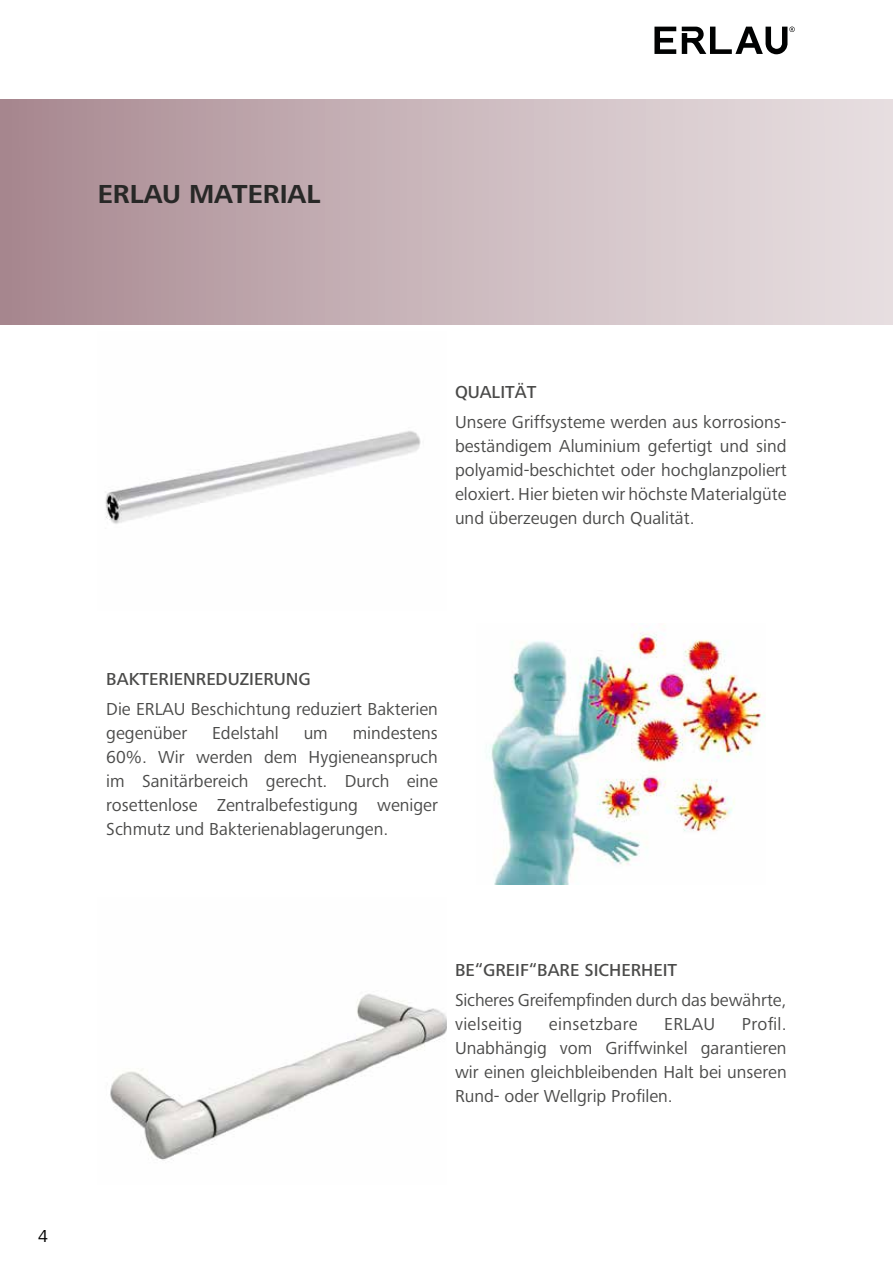
<style>
.page{position:relative;width:893px;height:1263px;background:#fff}
.page>*{position:absolute;margin:0;border:0;box-sizing:border-box;transform-origin:0 0}
.t1{font:700 27px "Frutiger Next LTW1 G";color:#282827}
.t2{font:18px/24px "Frutiger Next LTW1 G";color:#4a4a49;text-align:justify}
.t3{font:500 18px "Frutiger Next LTW1 G";color:#4a4a49}
.t4{font:18px "Frutiger Next LTW1 G";letter-spacing:.02em;color:#4a4a49}
.t5{font:18px "Frutiger Next LTW1 G";color:#000}
</style>
<div class="page">
<svg style="left:654px;top:27px;width:22px;height:27px"></svg>
<svg style="left:682px;top:27px;width:113px;height:27px"></svg>
<div style="left:0;top:99px;width:893px;height:225px;background:linear-gradient(to right,#a98a92,#eae3e5)"></div>
<img style="left:105px;top:431px;width:316px;height:93px">
<img style="left:489px;top:628px;width:277px;height:256px">
<img style="left:110px;top:994px;width:336px;height:167px">
<h1 class="t1" style="left:98px;top:178px;width:224px">ERLAU MATERIAL</h1>
<p class="t5" style="left:38px;top:1226px;width:11px">4</p>
<p class="t3" style="left:455px;top:382px;width:83px">QUALITÄT</p>
<p class="t2" style="left:455px;top:411px;width:333px">Unsere Griffsysteme werden aus korrosions&shy;beständigem Aluminium gefertigt und sind polyamid-beschichtet oder hochglanzpoliert eloxiert. Hier bieten wir höchste Materialgüte und überzeugen durch Qualität.</p>
<p class="t3" style="left:106px;top:669px;width:206px">BAKTERIENREDUZIERUNG</p>
<p class="t2" style="left:106px;top:698px;width:333px">Die ERLAU Beschichtung reduziert Bakterien gegenüber</p>
<p class="t2" style="left:106px;top:722px;width:333px;text-indent:246px">mindestens 60%. Wir werden dem Hygieneanspruch im Sanitärbereich gerecht. Durch eine rosettenlose Zentralbefestigung weniger Schmutz und Bakterienablagerungen.</p>
<p class="t2" style="left:212px;top:722px;width:68px">Edelstahl</p>
<p class="t2" style="left:304px;top:722px;width:26px">um</p>
<p class="t3" style="left:455px;top:959px;width:224px">BE“GREIF“BARE SICHERHEIT</p>
<p class="t2" style="left:455px;top:988px;width:333px">Sicheres Greifempfinden durch das bewährte, vielseitig</p>
<p class="t2" style="left:455px;top:1012px;width:333px;text-indent:287px">Profil.<br>Unabhängig vom Griffwinkel garantieren wir einen gleichbleibenden Halt bei unseren Rund- oder Wellgrip Profilen.</p>
<p class="t4" style="left:549px;top:1013px;width:90px">einsetzbare</p>
<p class="t2" style="left:664px;top:1012px;width:52px">ERLAU</p>
</div>
